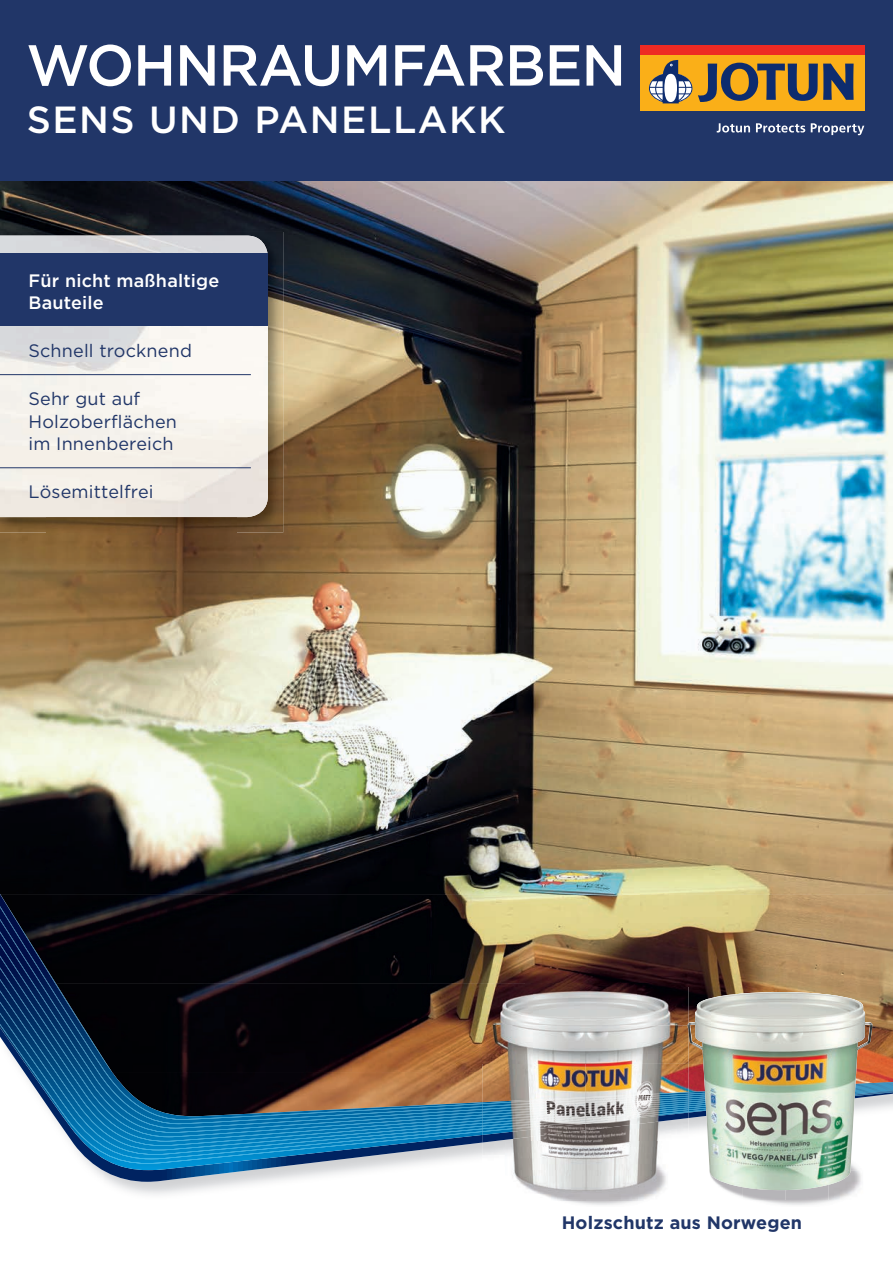
<style>
.page{position:relative;width:893px;height:1263px;background:#fff}
.page>*{position:absolute;margin:0;border:0;box-sizing:border-box;transform-origin:0 0}
.t1{font:500 57.75px "Gotham";color:#fff}
.t2{font:500 37.8px "Gotham";color:#fff}
.t3{font:18px/22.5px "Gotham";letter-spacing:.01em;color:#213668}
.t4{font:500 18px/22.5px "Gotham";letter-spacing:.01em;color:#fff}
.t5{font:700 18px "Gotham";letter-spacing:.01em;color:#213668}
</style>
<div class="page">
<img style="left:0;top:181px;width:893px;height:714px">
<img style="left:482px;top:895px;width:201px;height:11px">
<img style="left:683px;top:895px;width:210px;height:36px">
<svg style="left:88px;top:1164px;width:333px;height:18px"></svg>
<svg style="left:113px;top:894px;width:369px;height:12px"></svg>
<svg style="left:83px;top:1159px;width:377px;height:5px"></svg>
<svg style="left:58px;top:931px;width:835px;height:197px"></svg>
<svg style="left:55px;top:919px;width:823px;height:205px"></svg>
<svg style="left:23px;top:906px;width:682px;height:214px"></svg>
<svg style="left:0;top:894px;width:113px;height:179px"></svg>
<div style="left:0;top:0;width:893px;height:181px;background:#213668"></div>
<div style="left:640px;top:55px;width:224px;height:56px;background:#faaf18"></div>
<div style="left:640px;top:45px;width:224px;height:10px;background:#ee2a23"></div>
<svg style="left:698px;top:63px;width:156px;height:39px"></svg>
<svg style="left:649px;top:60px;width:43px;height:43px"></svg>
<svg style="left:717px;top:123px;width:33px;height:10px"></svg>
<svg style="left:756px;top:123px;width:49px;height:10px"></svg>
<svg style="left:811px;top:123px;width:53px;height:12px"></svg>
<img style="left:0;top:232px;width:283px;height:49px">
<img style="left:0;top:517px;width:47px;height:16px">
<img style="left:236px;top:281px;width:47px;height:252px">
<img style="left:47px;top:517px;width:189px;height:16px">
<img style="left:0;top:236px;width:268px;height:281px">
<hr style="left:0;top:374px;width:251px;height:1px;background:#213668">
<hr style="left:0;top:467px;width:251px;height:1px;background:#213668">
<div style="left:0;top:254px;width:268px;height:72px;background:#213668"></div>
<img style="left:726px;top:1190px;width:17px;height:7px">
<img style="left:743px;top:1190px;width:43px;height:10px">
<img style="left:828px;top:1171px;width:33px;height:29px">
<img style="left:688px;top:992px;width:167px;height:198px">
<img style="left:512px;top:1141px;width:154px;height:64px">
<img style="left:482px;top:1142px;width:52px;height:14px">
<img style="left:482px;top:1132px;width:103px;height:10px">
<img style="left:585px;top:1130px;width:52px;height:11px">
<img style="left:637px;top:1124px;width:51px;height:32px">
<img style="left:482px;top:1155px;width:23px;height:1px">
<img style="left:676px;top:1155px;width:12px;height:1px">
<img style="left:482px;top:987px;width:206px;height:77px">
<img style="left:482px;top:1064px;width:52px;height:31px">
<img style="left:534px;top:1064px;width:51px;height:31px">
<img style="left:585px;top:1064px;width:52px;height:31px">
<img style="left:637px;top:1064px;width:51px;height:34px">
<img style="left:534px;top:1132px;width:51px;height:4px">
<img style="left:585px;top:1122px;width:52px;height:8px">
<img style="left:637px;top:1122px;width:51px;height:2px">
<img style="left:482px;top:1126px;width:103px;height:6px">
<img style="left:585px;top:1119px;width:103px;height:3px">
<img style="left:585px;top:1117px;width:103px;height:2px">
<img style="left:482px;top:1123px;width:103px;height:3px">
<img style="left:585px;top:1115px;width:103px;height:2px">
<img style="left:482px;top:1112px;width:103px;height:11px">
<img style="left:585px;top:1098px;width:103px;height:17px">
<img style="left:585px;top:1103px;width:103px;height:9px">
<img style="left:482px;top:1110px;width:103px;height:2px">
<img style="left:482px;top:1107px;width:155px;height:3px">
<img style="left:482px;top:1104px;width:155px;height:3px">
<img style="left:637px;top:1092px;width:51px;height:5px">
<img style="left:649px;top:1092px;width:39px;height:2px">
<svg style="left:682px;top:1091px;width:23px;height:2px"></svg>
<img style="left:482px;top:1095px;width:155px;height:9px">
<h1 class="t1" style="left:26px;top:32px;width:601px">WOHNRAUMFARBEN</h1>
<h2 class="t2" style="left:27px;top:98px;width:480px">SENS UND PANELLAKK</h2>
<p class="t4" style="left:28px;top:269px;width:192px">Für nicht maßhaltige<br>Bauteile</p>
<p class="t3" style="left:28px;top:339px;width:165px">Schnell trocknend</p>
<p class="t3" style="left:28px;top:387px;width:150px">Sehr gut auf<br>Holzoberflächen im Innenbereich</p>
<p class="t3" style="left:28px;top:480px;width:127px">Lösemittelfrei</p>
<p class="t5" style="left:562px;top:1210px;width:242px">Holzschutz aus Norwegen</p>
</div>
